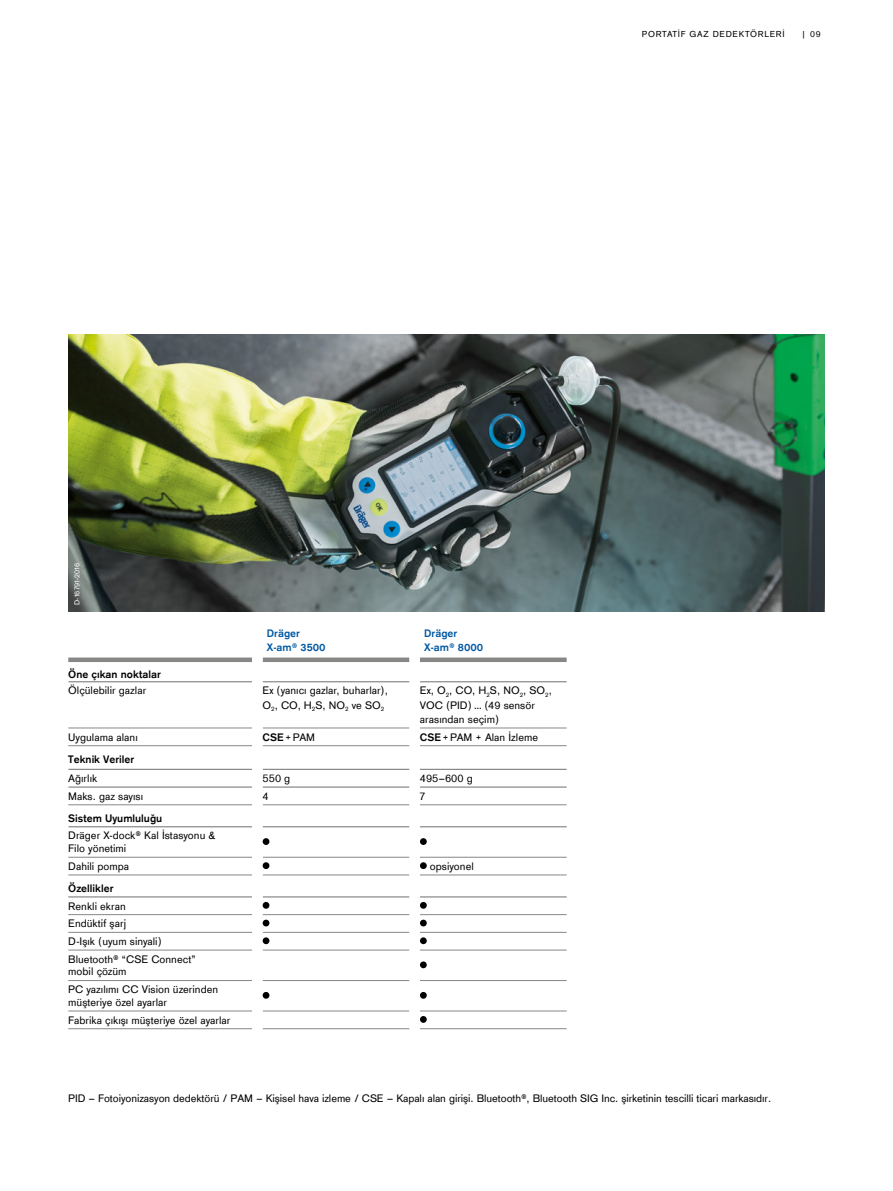
<style>
.page{position:relative;width:893px;height:1191px;background:#fff}
.page>*{position:absolute;margin:0;border:0;box-sizing:border-box;transform-origin:0 0}
.t1{font:11.25px/17.7px "Draeger Sans Global";color:#000}
.t2{font:700 11.25px "Draeger Sans Global";color:#000}
.t3{font:700 11.25px/14.2px "Draeger Sans Global";color:#0058a2}
.t4{font:9px "Draeger Sans Global";letter-spacing:.075em;color:#000}
.t5{font:7.5px "Draeger Sans Global";letter-spacing:.005em;color:#fff}
.s1{font-weight:700}
</style>
<div class="page">
<hr style="left:68px;top:681px;width:184px;height:1px;background:#878786">
<hr style="left:263px;top:681px;width:146px;height:1px;background:#878786">
<hr style="left:420px;top:681px;width:147px;height:1px;background:#878786">
<hr style="left:68px;top:768px;width:184px;height:2px;background:#878786">
<hr style="left:263px;top:768px;width:146px;height:2px;background:#878786">
<hr style="left:420px;top:768px;width:147px;height:2px;background:#878786">
<hr style="left:68px;top:786px;width:184px;height:1px;background:#878786">
<hr style="left:263px;top:786px;width:146px;height:1px;background:#878786">
<hr style="left:420px;top:786px;width:147px;height:1px;background:#878786">
<hr style="left:68px;top:826px;width:184px;height:1px;background:#878786">
<hr style="left:263px;top:826px;width:146px;height:1px;background:#878786">
<hr style="left:420px;top:826px;width:147px;height:1px;background:#878786">
<hr style="left:68px;top:727px;width:184px;height:1px;background:#878786">
<hr style="left:263px;top:727px;width:146px;height:1px;background:#878786">
<hr style="left:420px;top:727px;width:147px;height:1px;background:#878786">
<hr style="left:68px;top:745px;width:184px;height:1px;background:#878786">
<hr style="left:263px;top:745px;width:146px;height:1px;background:#878786">
<hr style="left:420px;top:745px;width:147px;height:1px;background:#878786">
<hr style="left:68px;top:804px;width:184px;height:1px;background:#878786">
<hr style="left:263px;top:804px;width:146px;height:1px;background:#878786">
<hr style="left:420px;top:804px;width:147px;height:1px;background:#878786">
<hr style="left:68px;top:857px;width:184px;height:1px;background:#878786">
<hr style="left:263px;top:857px;width:146px;height:1px;background:#878786">
<hr style="left:420px;top:857px;width:147px;height:1px;background:#878786">
<hr style="left:68px;top:874px;width:184px;height:1px;background:#878786">
<hr style="left:263px;top:874px;width:146px;height:1px;background:#878786">
<hr style="left:420px;top:874px;width:147px;height:1px;background:#878786">
<hr style="left:68px;top:914px;width:184px;height:1px;background:#878786">
<hr style="left:263px;top:914px;width:146px;height:1px;background:#878786">
<hr style="left:420px;top:914px;width:147px;height:1px;background:#878786">
<hr style="left:68px;top:932px;width:184px;height:1px;background:#878786">
<hr style="left:263px;top:932px;width:146px;height:1px;background:#878786">
<hr style="left:420px;top:932px;width:147px;height:1px;background:#878786">
<hr style="left:68px;top:949px;width:184px;height:1px;background:#878786">
<hr style="left:263px;top:949px;width:146px;height:1px;background:#878786">
<hr style="left:420px;top:949px;width:147px;height:1px;background:#878786">
<hr style="left:68px;top:980px;width:184px;height:1px;background:#878786">
<hr style="left:263px;top:980px;width:146px;height:1px;background:#878786">
<hr style="left:420px;top:980px;width:147px;height:1px;background:#878786">
<hr style="left:68px;top:1010px;width:184px;height:1px;background:#878786">
<hr style="left:263px;top:1010px;width:146px;height:1px;background:#878786">
<hr style="left:420px;top:1010px;width:147px;height:1px;background:#878786">
<hr style="left:68px;top:1028px;width:184px;height:1px;background:#878786">
<hr style="left:263px;top:1028px;width:146px;height:1px;background:#878786">
<hr style="left:420px;top:1028px;width:147px;height:1px;background:#878786">
<div style="left:68px;top:657px;width:184px;height:5px;background:#878786"></div>
<div style="left:263px;top:657px;width:146px;height:5px;background:#878786"></div>
<div style="left:420px;top:657px;width:147px;height:5px;background:#878786"></div>
<hr style="left:68px;top:896px;width:184px;height:1px;background:#878786">
<hr style="left:263px;top:896px;width:146px;height:1px;background:#878786">
<hr style="left:420px;top:896px;width:147px;height:1px;background:#878786">
<div style="left:263px;top:838px;width:6px;height:7px;background:#000;border-radius:50%"></div>
<div style="left:420px;top:838px;width:7px;height:7px;background:#000;border-radius:50%"></div>
<div style="left:263px;top:862px;width:6px;height:7px;background:#000;border-radius:50%"></div>
<div style="left:420px;top:862px;width:7px;height:7px;background:#000;border-radius:50%"></div>
<svg style="left:263px;top:902px;width:6px;height:6px"></svg>
<div style="left:420px;top:902px;width:7px;height:6px;background:#000;border-radius:50%"></div>
<div style="left:263px;top:919px;width:6px;height:7px;background:#000;border-radius:50%"></div>
<div style="left:420px;top:919px;width:7px;height:7px;background:#000;border-radius:50%"></div>
<div style="left:263px;top:937px;width:6px;height:7px;background:#000;border-radius:50%"></div>
<div style="left:420px;top:937px;width:7px;height:7px;background:#000;border-radius:50%"></div>
<div style="left:420px;top:961px;width:7px;height:7px;background:#000;border-radius:50%"></div>
<svg style="left:263px;top:992px;width:6px;height:6px"></svg>
<div style="left:420px;top:992px;width:7px;height:6px;background:#000;border-radius:50%"></div>
<div style="left:420px;top:1016px;width:7px;height:6px;background:#000;border-radius:50%"></div>
<img style="left:68px;top:335px;width:757px;height:276px">
<p class="t4" style="left:642px;top:29px;width:144px">PORTATİF GAZ DEDEKTÖRLERİ</p>
<p class="t4" style="left:801px;top:29px;width:21px">| 09</p>
<p class="t5" style="left:72px;top:605px;width:44px;rotate:-90deg">D-16791-2016</p>
<p class="t3" style="left:267px;top:626px;width:60px">Dräger<br>X-am® 3500</p>
<p class="t3" style="left:424px;top:626px;width:61px">Dräger<br>X-am® 8000</p>
<p class="t2" style="left:68px;top:667px;width:94px">Öne çıkan noktalar</p>
<p class="t1" style="left:68px;top:681px;width:79px">Ölçülebilir gazlar</p>
<p class="t1" style="left:263px;top:683px;width:127px;line-height:14.2px">Ex (yanıcı gazlar, buharlar),<br>O<sub>2</sub>, CO, H<sub>2</sub>S, NO<sub>2</sub> ve SO<sub>2</sub></p>
<p class="t1" style="left:420px;top:683px;width:133px;line-height:14.2px">Ex, O<sub>2</sub>, CO, H<sub>2</sub>S, NO<sub>2</sub>, SO<sub>2</sub>,<br>VOC (PID) … (49 sensör arasından seçim)</p>
<p class="t1" style="left:68px;top:728px;width:71px">Uygulama alanı</p>
<p class="t1" style="left:263px;top:728px;width:54px"><span class="s1">CSE</span> + PAM</p>
<p class="t1" style="left:420px;top:728px;width:120px"><span class="s1">CSE</span> + PAM + Alan İzleme</p>
<p class="t2" style="left:68px;top:753px;width:68px">Teknik Veriler</p>
<p class="t1" style="left:68px;top:769px;width:31px">Ağırlık</p>
<p class="t1" style="left:263px;top:769px;width:29px">550 g</p>
<p class="t1" style="left:420px;top:769px;width:54px">495–600 g</p>
<p class="t1" style="left:68px;top:787px;width:76px">Maks. gaz sayısı</p>
<p class="t1" style="left:263px;top:787px;width:8px">4</p>
<p class="t1" style="left:420px;top:787px;width:7px">7</p>
<p class="t2" style="left:68px;top:811px;width:96px">Sistem Uyumluluğu</p>
<p class="t1" style="left:68px;top:829px;width:149px;line-height:12.8px">Dräger X-dock® Kal İstasyonu &amp;<br>Filo yönetimi</p>
<p class="t1" style="left:68px;top:857px;width:63px">Dahili pompa</p>
<p class="t1" style="left:430px;top:857px;width:45px">opsiyonel</p>
<p class="t2" style="left:68px;top:881px;width:47px">Özellikler</p>
<p class="t1" style="left:68px;top:896px;width:129px">Renkli ekran<br>Endüktif şarj<br>D-Işık (uyum sinyali)<br>Bluetooth® “CSE Connect”</p>
<p class="t1" style="left:68px;top:962px;width:151px">mobil çözüm<br>PC yazılımı CC Vision üzerinden</p>
<p class="t1" style="left:68px;top:993px;width:164px">müşteriye özel ayarlar<br>Fabrika çıkışı müşteriye özel ayarlar</p>
<p class="t1" style="left:68px;top:1089px;width:704px">PID – Fotoiyonizasyon dedektörü / PAM – Kişisel hava izleme / CSE – Kapalı alan girişi. Bluetooth®, Bluetooth SIG Inc. şirketinin tescilli ticari markasıdır.</p>
</div>
